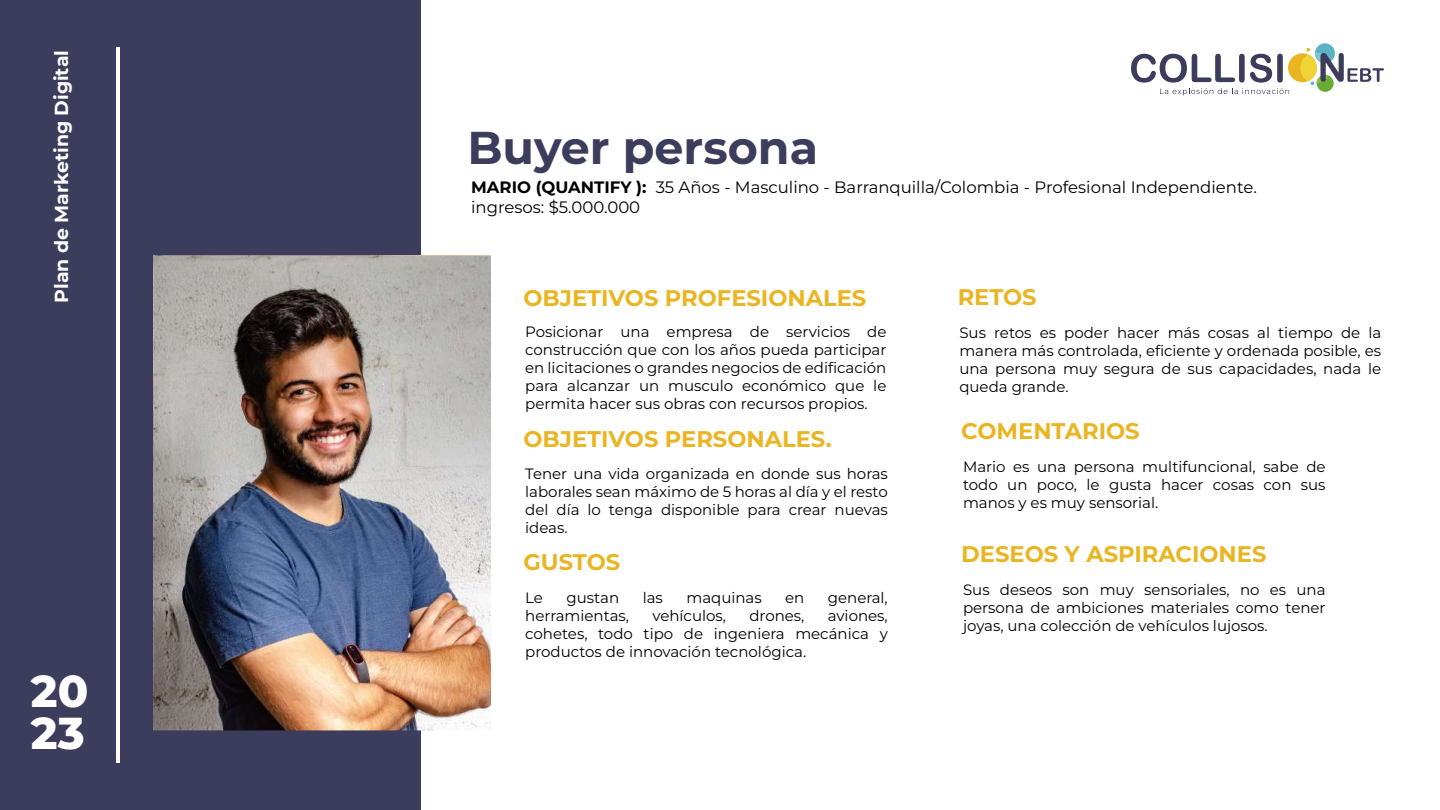
<style>
.page{position:relative;width:1440px;height:810px;background:#fff}
.page>*{position:absolute;margin:0;border:0;box-sizing:border-box;transform-origin:0 0}
.t1{font:700 45.97px "Montserrat";color:#3c3c5c}
.t2{font:800 44.7px/42px "Montserrat";color:#fff}
.t3{font:700 22.58px "Montserrat";color:#eab523}
.t4{font:700 18.9px "Montserrat";color:#fff}
.t5{font:16.5px/19.8px "Montserrat";color:#000}
.t6{font:15px/18px "Montserrat";color:#000;text-align:justify}
.s1{font-weight:700}
</style>
<div class="page">
<div style="left:0;top:0;width:421px;height:810px;background:#3c3c5c"></div>
<hr style="left:116px;top:47px;width:3px;height:716px;background:#fff">
<div style="left:1288px;top:53px;width:29px;height:29px;background:#eab523;border-radius:50%"></div>
<svg style="left:1315px;top:43px;width:20px;height:20px"></svg>
<div style="left:1317px;top:75px;width:17px;height:17px;background:#67ac33;border-radius:50%"></div>
<div style="left:1300px;top:54px;width:17px;height:27px;background:#f1d537;border-radius:50%"></div>
<svg style="left:1306px;top:48px;width:78px;height:37px"></svg>
<svg style="left:1131px;top:54px;width:158px;height:42px"></svg>
<img style="left:154px;top:255px;width:337px;height:475px">
<p class="t4" style="left:49px;top:303px;width:254px;rotate:-90deg">Plan de Marketing Digital</p>
<h2 class="t2" style="left:31px;top:669px;width:59px">20<br>23</h2>
<h1 class="t1" style="left:467px;top:117px;width:352px">Buyer persona</h1>
<p class="t5" style="left:471px;top:177px;width:787px"><span class="s1">MARIO (QUANTIFY ):</span> 35 Años - Masculino - Barranquilla/Colombia - Profesional Independiente. ingresos: $5.000.000</p>
<h3 class="t3" style="left:524px;top:283px;width:344px">OBJETIVOS PROFESIONALES</h3>
<p class="t6" style="left:525px;top:322px;width:363px">Posicionar una empresa de servicios de construcción que con los años pueda participar en licitaciones o grandes negocios de edificación para alcanzar un musculo económico que le permita hacer sus obras con recursos propios.</p>
<h3 class="t3" style="left:524px;top:424px;width:310px">OBJETIVOS PERSONALES.</h3>
<p class="t6" style="left:525px;top:465px;width:364px">Tener una vida organizada en donde sus horas laborales sean máximo de 5 horas al día y el resto del día lo tenga disponible para crear nuevas ideas.</p>
<h3 class="t3" style="left:524px;top:547px;width:98px">GUSTOS</h3>
<p class="t6" style="left:525px;top:588px;width:19px">Le</p>
<p class="t6" style="left:567px;top:588px;width:54px">gustan</p>
<p class="t6" style="left:643px;top:588px;width:22px">las</p>
<p class="t6" style="left:686px;top:588px;width:77px">maquinas</p>
<p class="t6" style="left:785px;top:588px;width:21px">en</p>
<p class="t6" style="left:828px;top:588px;width:61px">general,</p>
<p class="t6" style="left:525px;top:606px;width:105px">herramientas,</p>
<p class="t6" style="left:652px;top:606px;width:75px">vehículos,</p>
<p class="t6" style="left:749px;top:606px;width:57px">drones,</p>
<p class="t6" style="left:525px;top:606px;width:364px;text-indent:303px">aviones, cohetes, todo tipo de ingeniera mecánica y productos de innovación tecnológica.</p>
<h3 class="t3" style="left:958px;top:282px;width:81px">RETOS</h3>
<p class="t6" style="left:959px;top:323px;width:423px">Sus retos es poder hacer más cosas al tiempo de la manera más controlada, eficiente y ordenada posible, es una persona muy segura de sus capacidades, nada le queda grande.</p>
<h3 class="t3" style="left:961px;top:416px;width:180px">COMENTARIOS</h3>
<p class="t6" style="left:963px;top:457px;width:364px">Mario es una persona multifuncional, sabe de todo un poco, le gusta hacer cosas con sus manos y es muy sensorial.</p>
<h3 class="t3" style="left:961px;top:539px;width:307px">DESEOS Y ASPIRACIONES</h3>
<p class="t6" style="left:963px;top:580px;width:364px">Sus deseos son muy sensoriales, no es una persona de ambiciones materiales como tener joyas, una colección de vehículos lujosos.</p>
</div>
